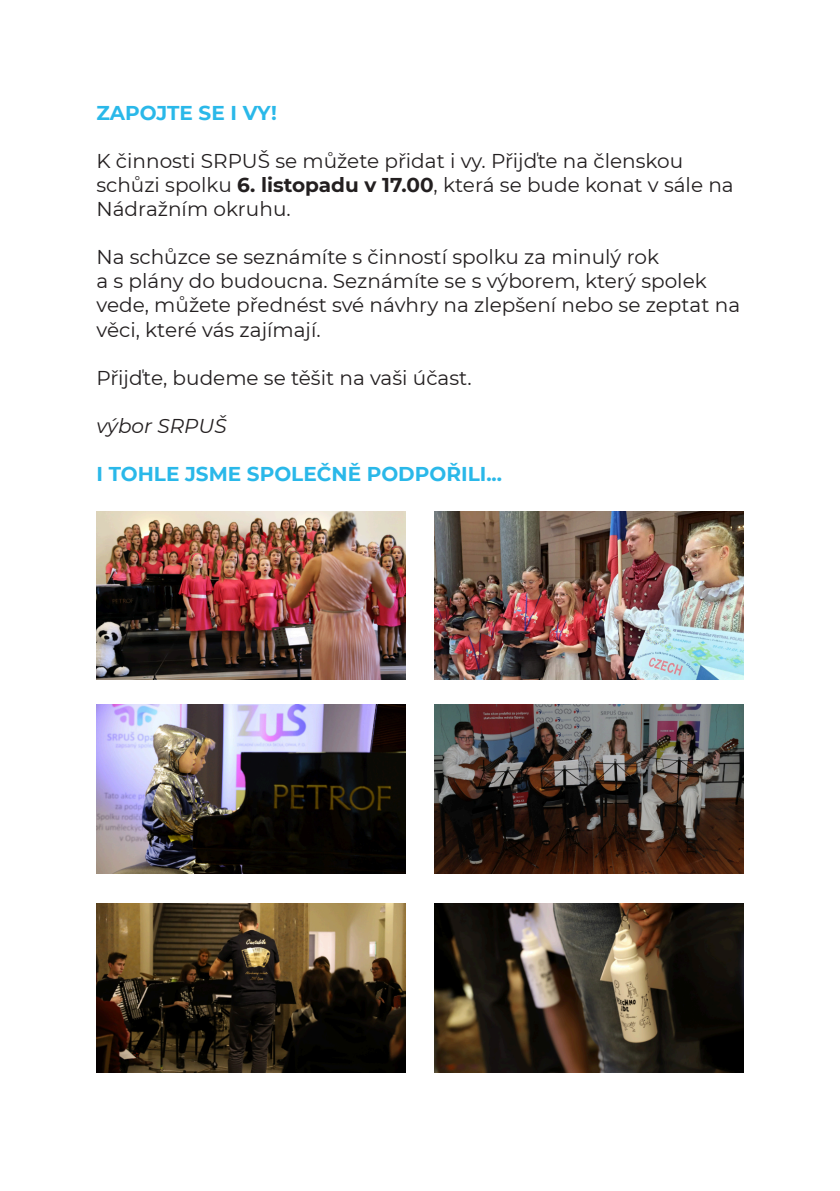
<style>
.page{position:relative;width:840px;height:1191px;background:#fff}
.page>*{position:absolute;margin:0;border:0;box-sizing:border-box;transform-origin:0 0}
.t1{font:20px/24px "Montserrat";color:#231f20}
.t2{font:700 20px "Montserrat";color:#2ab8e9}
.t3{font:italic 20px "Montserrat";color:#231f20}
.s1{font-weight:700}
</style>
<div class="page">
<img style="left:96px;top:511px;width:309px;height:169px">
<img style="left:434px;top:511px;width:309px;height:169px">
<img style="left:96px;top:705px;width:309px;height:168px">
<img style="left:434px;top:705px;width:309px;height:168px">
<img style="left:96px;top:903px;width:309px;height:169px">
<img style="left:434px;top:903px;width:309px;height:169px">
<p class="t2" style="left:96px;top:101px;width:182px">ZAPOJTE SE I VY!</p>
<p class="t1" style="left:96px;top:149px;width:638px">K činnosti SRPUŠ se můžete přidat i vy. Přijďte na členskou schůzi spolku <span class="s1">6. listopadu v 17.00</span>, která se bude konat v sále na<br>Nádražním okruhu.</p>
<p class="t1" style="left:96px;top:245px;width:644px">Na schůzce se seznámíte s činností spolku za minulý rok<br>a s plány do budoucna. Seznámíte se s výborem, který spolek vede, můžete přednést své návhry na zlepšení nebo se zeptat na věci, které vás zajímají.</p>
<p class="t1" style="left:96px;top:365px;width:376px">Přijďte, budeme se těšit na vaši účast.</p>
<p class="t3" style="left:96px;top:413px;width:132px">výbor SRPUŠ</p>
<p class="t2" style="left:96px;top:461px;width:407px">I TOHLE JSME SPOLEČNĚ PODPOŘILI...</p>
</div>
